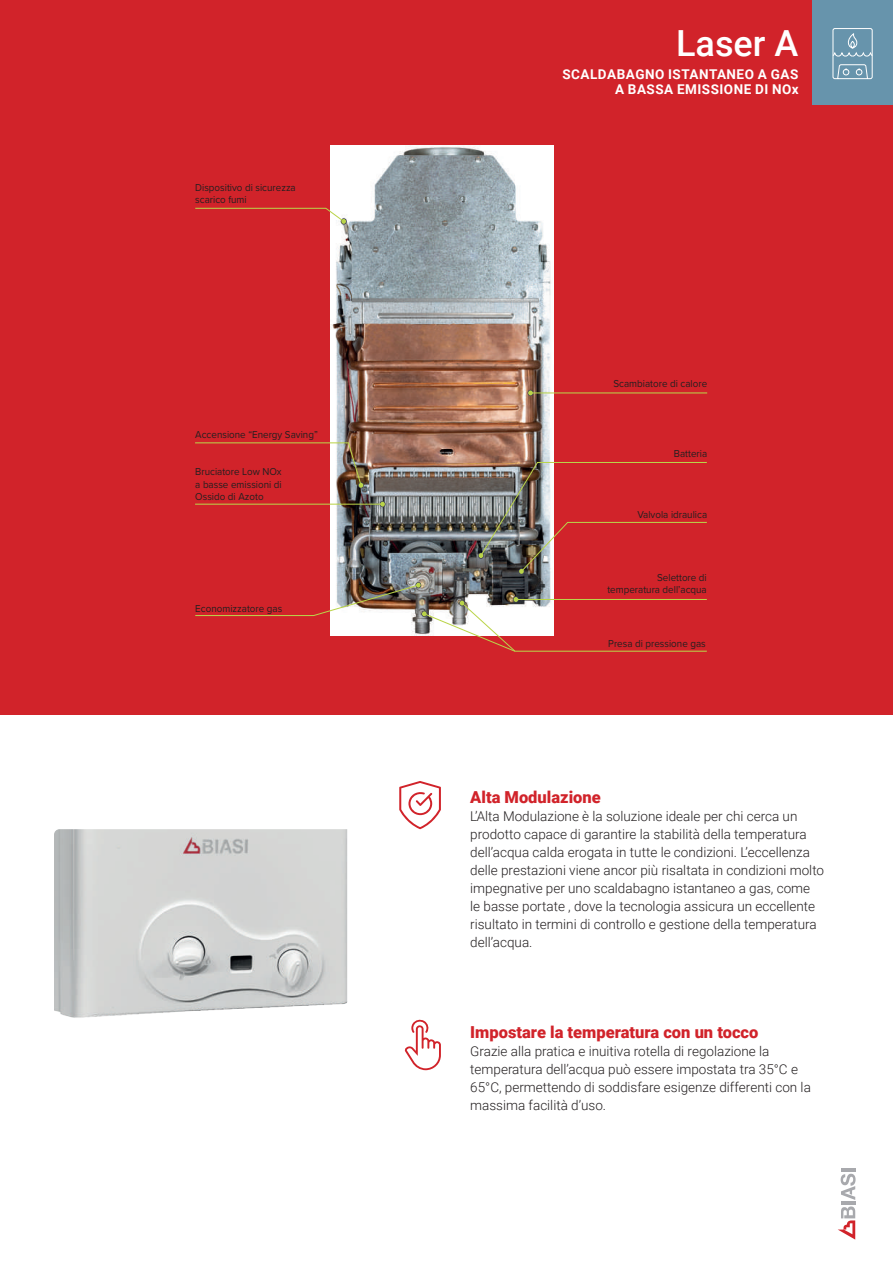
<style>
.page{position:relative;width:893px;height:1263px;background:#fff}
.page>*{position:absolute;margin:0;border:0;box-sizing:border-box;transform-origin:0 0}
.t1{font:500 36px "Roboto";color:#fff}
.t2{font:900 16.5px "Roboto";color:#d1232a}
.t3{font:300 13.5px/18px "Roboto";color:#231f20}
.t4{font:700 13.5px/15px "Roboto";letter-spacing:.035em;color:#fff;text-align:right}
.t5{font:10.35px/12.5px "Proxima Nova";color:#231f20;scale:.94 1}
</style>
<div class="page">
<div style="left:0;top:0;width:893px;height:714px;background:#d1232a"></div>
<hr style="left:841px;top:1201px;width:14px;height:3px;background:#a8a9ad">
<hr style="left:841px;top:1169px;width:14px;height:3px;background:#a8a9ad">
<svg style="left:838px;top:1206px;width:17px;height:33px"></svg>
<svg style="left:841px;top:1174px;width:14px;height:26px"></svg>
<img style="left:54px;top:829px;width:293px;height:189px">
<div style="left:812px;top:0;width:81px;height:105px;background:#6794ac"></div>
<svg style="left:832px;top:28px;width:41px;height:51px"></svg>
<img style="left:330px;top:145px;width:223px;height:437px">
<svg style="left:195px;top:442px;width:169px;height:46px"></svg>
<hr style="left:195px;top:504px;width:188px;height:1px;background:#bad449">
<svg style="left:380px;top:501px;width:6px;height:6px"></svg>
<hr style="left:530px;top:392px;width:177px;height:1px;background:#bad449">
<svg style="left:527px;top:390px;width:6px;height:6px"></svg>
<svg style="left:478px;top:461px;width:229px;height:113px"></svg>
<svg style="left:195px;top:582px;width:512px;height:70px"></svg>
<svg style="left:195px;top:207px;width:152px;height:17px"></svg>
<svg style="left:404px;top:1019px;width:37px;height:51px"></svg>
<svg style="left:399px;top:781px;width:42px;height:48px"></svg>
<p class="t5" style="left:195px;top:181px;width:108px">Dispositivo di sicurezza scarico fumi</p>
<p class="t5" style="left:195px;top:428px;width:132px">Accensione “Energy Saving”</p>
<p class="t5" style="left:195px;top:465px;width:94px;text-align:justify">Bruciatore Low NOx a basse emissioni di Ossido di Azoto</p>
<p class="t5" style="left:195px;top:602px;width:94px">Economizzatore gas</p>
<h1 class="t1" style="left:676px;top:18px;width:124px">Laser A</h1>
<p class="t4" style="left:562px;top:66px;width:238px">SCALDABAGNO ISTANTANEO A GAS<br>A BASSA EMISSIONE DI NOx</p>
<p class="t5" style="left:613px;top:377px;width:101px">Scambiatore di calore</p>
<p class="t5" style="left:674px;top:446px;width:37px">Batteria</p>
<p class="t5" style="left:637px;top:508px;width:76px">Valvola idraulica</p>
<p class="t5" style="left:607px;top:571px;width:107px;text-align:right">Selettore di temperatura dell’acqua</p>
<p class="t5" style="left:608px;top:636px;width:105px">Presa di pressione gas</p>
<p class="t2" style="left:470px;top:785px;width:132px">Alta Modulazione</p>
<p class="t3" style="left:470px;top:806px;width:355px">L’Alta Modulazione è la soluzione ideale per chi cerca un prodotto capace di garantire la stabilità della temperatura dell’acqua calda erogata in tutte le condizioni. L’eccellenza delle prestazioni viene ancor più risaltata in condizioni molto impegnative per uno scaldabagno istantaneo a gas, come<br>le basse portate , dove la tecnologia assicura un eccellente risultato in termini di controllo e gestione della temperatura dell’acqua.</p>
<p class="t2" style="left:470px;top:1020px;width:290px">Impostare la temperatura con un tocco</p>
<p class="t3" style="left:470px;top:1042px;width:342px">Grazie alla pratica e inuitiva rotella di regolazione la temperatura dell’acqua può essere impostata tra 35°C e 65°C, permettendo di soddisfare esigenze differenti con la massima facilità d’uso.</p>
</div>
